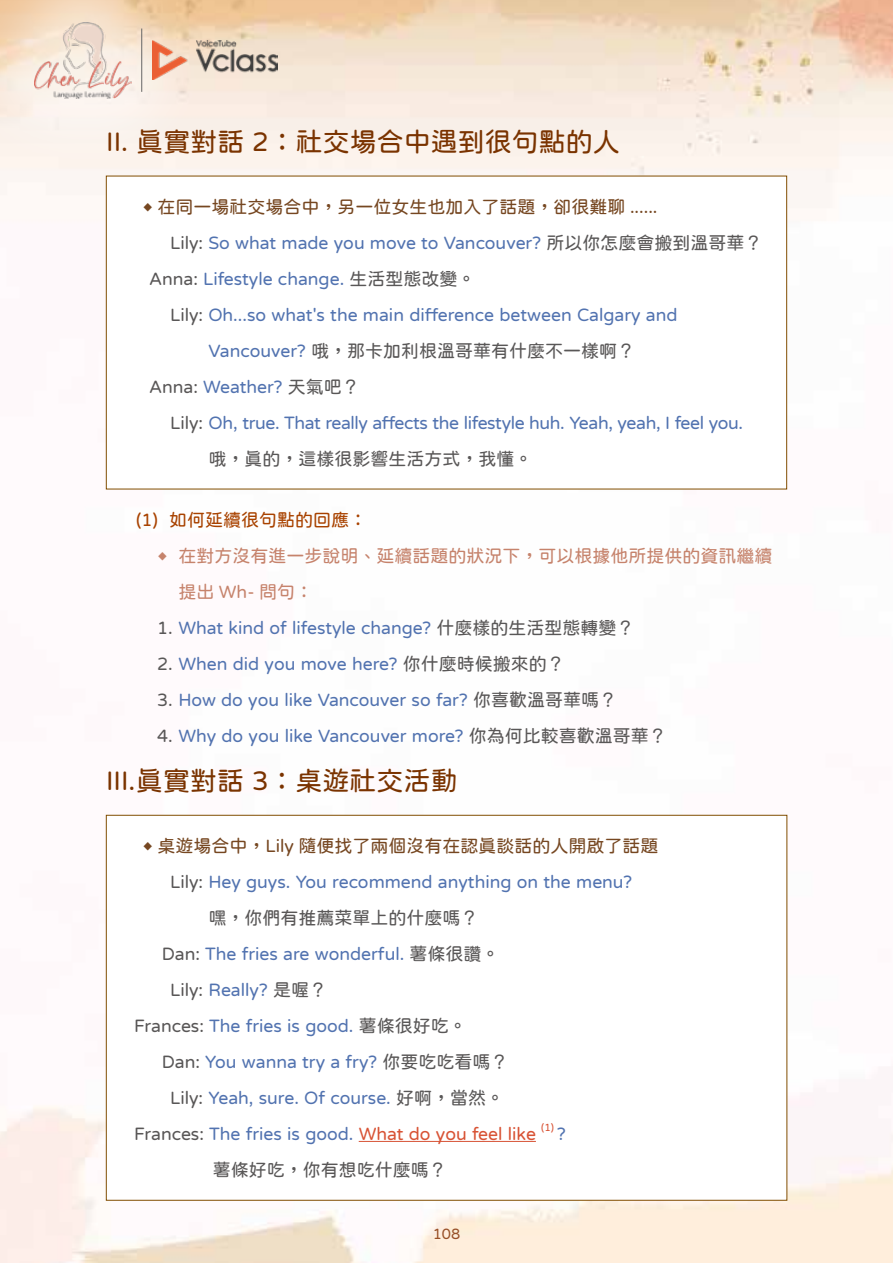
<style>
.page{position:relative;width:893px;height:1263px;background:#fff}
.page>*{position:absolute;margin:0;border:0;box-sizing:border-box;transform-origin:0 0}
.t1{font:27px "jf openhuninn 1.1";color:#7a3300}
.t2{font:18px "jf openhuninn 1.1";color:#5273b0}
.t3{font:18px "jf openhuninn 1.1";color:#595757}
.t4{font:18px "jf openhuninn 1.1";letter-spacing:-.02em;color:#5273b0}
.t5{font:18px "jf openhuninn 1.1";color:#764721}
.t6{font:18px/36px "jf openhuninn 1.1";color:#c6836c}
.t7{font:18px "jf openhuninn 1.1";color:#d85335}
.t8{font:18px "jf openhuninn 1.1";color:#a84200}
.t9{font:15px "jf openhuninn 1.1";color:#985028}
.t10{font:10.5px "jf openhuninn 1.1";color:#d85335}
.s1{font-family:"Microsoft Jheng Hei"}
.s2{color:#595757}
.s3{color:#5273b0}
</style>
<div class="page">
<img style="left:0;top:0;width:893px;height:1263px">
<div style="left:0;top:0;width:211px;height:178px;background:#fff;opacity:.56"></div>
<img style="left:34px;top:22px;width:98px;height:76px">
<img style="left:152px;top:41px;width:126px;height:39px">
<hr style="left:141px;top:29px;width:1px;height:63px;background:#666">
<div style="left:106px;top:176px;width:681px;height:313px;background:#fff"></div>
<div style="left:106px;top:815px;width:681px;height:385px;background:#fff"></div>
<hr style="left:359px;top:1141px;width:177px;height:1px;background:#d85335">
<h1 class="t1" style="left:106px;top:123px;width:515px">II. 真實對話 2：社交場合中遇到很句點的人</h1>
<p class="t5" style="left:143px;top:195px;width:516px"><span class="s1">◆</span> 在同一場社交場合中，另一位女生也加入了話題，卻很難聊 ......</p>
<p class="t2" style="left:170px;top:231px;width:594px"><span class="s2">Lily:</span> So what made you move to Vancouver? <span class="s2">所以你怎麼會搬到溫哥華？</span></p>
<p class="t2" style="left:149px;top:267px;width:328px"><span class="s2">Anna:</span> Lifestyle change. <span class="s2">生活型態改變。</span></p>
<p class="t2" style="left:170px;top:303px;width:509px"><span class="s2">Lily:</span> Oh...so what's the main difference between Calgary and</p>
<p class="t3" style="left:209px;top:339px;width:428px"><span class="s3">Vancouver?</span> 哦，那卡加利根溫哥華有什麼不一樣啊？</p>
<p class="t3" style="left:149px;top:375px;width:212px">Anna: <span class="s3">Weather?</span> 天氣吧？</p>
<p class="t4" style="left:170px;top:411px;width:574px"><span class="s2">Lily:</span> Oh, true. That really affects the lifestyle huh. Yeah, yeah, I feel you.</p>
<p class="t3" style="left:209px;top:447px;width:325px">哦，真的，這樣很影響生活方式，我懂。</p>
<p class="t8" style="left:136px;top:508px;width:232px">(1) 如何延續很句點的回應：</p>
<p class="t6" style="left:178px;top:537px;width:596px;text-indent:-21px"><span class="s1">◆</span> 在對方沒有進一步說明、延續話題的狀況下，可以根據他所提供的資訊繼續提出 Wh- 問句：</p>
<p class="t2" style="left:157px;top:616px;width:479px"><span class="s2">1.</span> What kind of lifestyle change? <span class="s2">什麼樣的生活型態轉變？</span></p>
<p class="t2" style="left:157px;top:652px;width:409px"><span class="s2">2.</span> When did you move here? <span class="s2">你什麼時候搬來的？</span></p>
<p class="t2" style="left:157px;top:688px;width:461px"><span class="s2">3.</span> How do you like Vancouver so far? <span class="s2">你喜歡溫哥華嗎？</span></p>
<p class="t2" style="left:157px;top:724px;width:511px"><span class="s2">4.</span> Why do you like Vancouver more? <span class="s2">你為何比較喜歡溫哥華？</span></p>
<h1 class="t1" style="left:106px;top:763px;width:353px">III.真實對話 3：桌遊社交活動</h1>
<p class="t5" style="left:143px;top:834px;width:517px"><span class="s1">◆</span> 桌遊場合中，Lily 隨便找了兩個沒有在認真談話的人開啟了話題</p>
<p class="t2" style="left:170px;top:870px;width:464px"><span class="s2">Lily:</span> Hey guys. You recommend anything on the menu?</p>
<p class="t3" style="left:209px;top:906px;width:271px">嘿，你們有推薦菜單上的什麼嗎？</p>
<p class="t2" style="left:162px;top:942px;width:339px"><span class="s2">Dan:</span> The fries are wonderful. <span class="s2">薯條很讚。</span></p>
<p class="t3" style="left:170px;top:978px;width:158px">Lily: <span class="s3">Really?</span> 是喔？</p>
<p class="t2" style="left:134px;top:1014px;width:334px"><span class="s2">Frances:</span> The fries is good. <span class="s2">薯條很好吃。</span></p>
<p class="t2" style="left:162px;top:1050px;width:348px"><span class="s2">Dan:</span> You wanna try a fry? <span class="s2">你要吃吃看嗎？</span></p>
<p class="t2" style="left:170px;top:1086px;width:335px"><span class="s2">Lily:</span> Yeah, sure. Of course. <span class="s2">好啊，當然。</span></p>
<p class="t7" style="left:134px;top:1122px;width:403px"><span class="s2">Frances:</span> <span class="s3">The fries is good.</span> What do you feel like</p>
<p class="t10" style="left:541px;top:1121px;width:14px">(1)</p>
<p class="t2" style="left:557px;top:1122px;width:10px">?</p>
<p class="t3" style="left:213px;top:1158px;width:235px">薯條好吃，你有想吃什麼嗎？</p>
<p class="t9" style="left:433px;top:1224px;width:29px">108</p>
</div>
